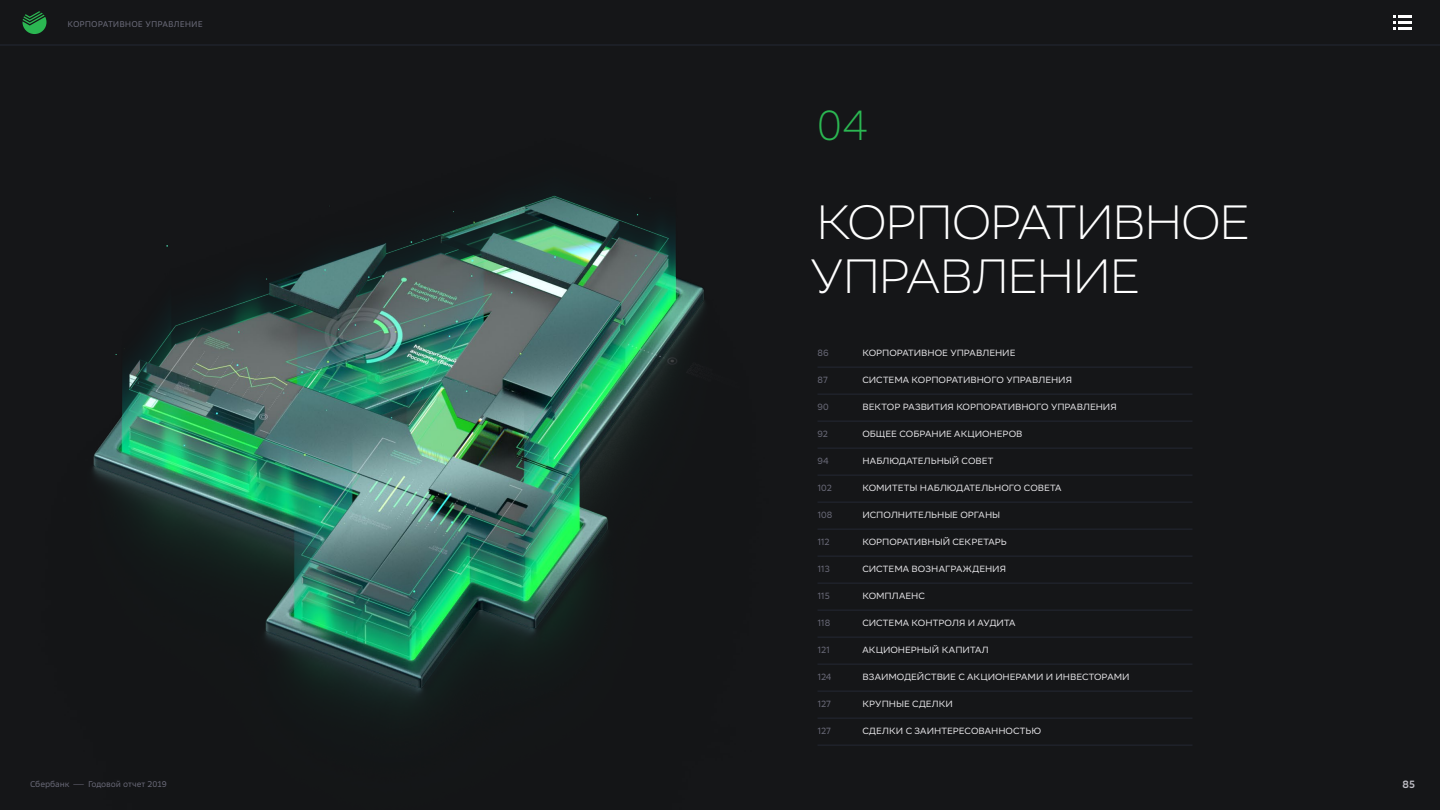
<style>
.page{position:relative;width:1440px;height:810px;background:#151618}
.page>*{position:absolute;margin:0;border:0;box-sizing:border-box;transform-origin:0 0}
.t1{font:300 48px/54px "SB Sans Display";letter-spacing:-.025em;color:#fff}
.t2{font:300 42px "SB Sans Display";color:#2bb752}
.t3{font:600 10.5px "SB Sans Display";color:#c2c1c8}
.t4{font:9px "SB Sans Display";letter-spacing:-.005em;color:#e4e3e6}
.t5{font:9px "SB Sans Display";letter-spacing:-.01em;color:#6b6b7a}
.t6{font:8.25px "SB Sans Text";letter-spacing:-.005em;color:#6b6b7a}
.s1{font-size:5.78px}
</style>
<div class="page">
<img style="left:0;top:19px;width:848px;height:688px">
<hr style="left:818px;top:367px;width:374px;height:1px;background:#242834">
<hr style="left:818px;top:394px;width:374px;height:1px;background:#242834">
<hr style="left:818px;top:421px;width:374px;height:1px;background:#242834">
<hr style="left:818px;top:448px;width:374px;height:1px;background:#242834">
<hr style="left:818px;top:475px;width:374px;height:1px;background:#242834">
<hr style="left:818px;top:502px;width:374px;height:1px;background:#242834">
<hr style="left:818px;top:529px;width:374px;height:1px;background:#242834">
<hr style="left:818px;top:556px;width:374px;height:1px;background:#242834">
<hr style="left:818px;top:583px;width:374px;height:1px;background:#242834">
<hr style="left:818px;top:610px;width:374px;height:1px;background:#242834">
<hr style="left:818px;top:637px;width:374px;height:1px;background:#242834">
<hr style="left:818px;top:664px;width:374px;height:1px;background:#242834">
<hr style="left:818px;top:691px;width:374px;height:1px;background:#242834">
<hr style="left:818px;top:718px;width:374px;height:1px;background:#242834">
<hr style="left:818px;top:745px;width:374px;height:1px;background:#242834">
<svg style="left:22px;top:11px;width:24px;height:23px"></svg>
<svg style="left:1394px;top:16px;width:18px;height:14px"></svg>
<hr style="left:0;top:45px;width:1440px;height:1px;background:#242834">
<p class="t6" style="left:68px;top:19px;width:137px">КОРПОРАТИВНОЕ УПРАВЛЕНИЕ</p>
<p class="t6" style="left:30px;top:779px;width:138px">Сбербанк <span class="s1">—</span> Годовой отчет 2019</p>
<h2 class="t2" style="left:817px;top:102px;width:53px">04</h2>
<h1 class="t1" style="left:810px;top:196px;width:441px">КОРПОРАТИВНОЕ<br>УПРАВЛЕНИЕ</h1>
<p class="t5" style="left:818px;top:347px;width:13px">86</p>
<p class="t4" style="left:862px;top:347px;width:154px">КОРПОРАТИВНОЕ УПРАВЛЕНИЕ</p>
<p class="t5" style="left:818px;top:374px;width:12px">87</p>
<p class="t4" style="left:862px;top:374px;width:211px">СИСТЕМА КОРПОРАТИВНОГО УПРАВЛЕНИЯ</p>
<p class="t5" style="left:818px;top:401px;width:13px">90</p>
<p class="t4" style="left:862px;top:401px;width:256px">ВЕКТОР РАЗВИТИЯ КОРПОРАТИВНОГО УПРАВЛЕНИЯ</p>
<p class="t5" style="left:818px;top:428px;width:12px">92</p>
<p class="t4" style="left:862px;top:428px;width:161px">ОБЩЕЕ СОБРАНИЕ АКЦИОНЕРОВ</p>
<p class="t5" style="left:818px;top:455px;width:13px">94</p>
<p class="t4" style="left:862px;top:455px;width:132px">НАБЛЮДАТЕЛЬНЫЙ СОВЕТ</p>
<p class="t5" style="left:818px;top:482px;width:16px">102</p>
<p class="t4" style="left:862px;top:482px;width:200px">КОМИТЕТЫ НАБЛЮДАТЕЛЬНОГО СОВЕТА</p>
<p class="t5" style="left:818px;top:509px;width:17px">108</p>
<p class="t4" style="left:862px;top:509px;width:139px">ИСПОЛНИТЕЛЬНЫЕ ОРГАНЫ</p>
<p class="t5" style="left:818px;top:536px;width:14px">112</p>
<p class="t4" style="left:862px;top:536px;width:146px">КОРПОРАТИВНЫЙ СЕКРЕТАРЬ</p>
<p class="t5" style="left:818px;top:563px;width:14px">113</p>
<p class="t4" style="left:862px;top:563px;width:145px">СИСТЕМА ВОЗНАГРАЖДЕНИЯ</p>
<p class="t5" style="left:818px;top:590px;width:14px">115</p>
<p class="t4" style="left:862px;top:590px;width:64px">КОМПЛАЕНС</p>
<p class="t5" style="left:818px;top:617px;width:14px">118</p>
<p class="t4" style="left:862px;top:617px;width:154px">СИСТЕМА КОНТРОЛЯ И АУДИТА</p>
<p class="t5" style="left:818px;top:644px;width:14px">121</p>
<p class="t4" style="left:862px;top:644px;width:128px">АКЦИОНЕРНЫЙ КАПИТАЛ</p>
<p class="t5" style="left:818px;top:671px;width:15px">124</p>
<p class="t4" style="left:862px;top:671px;width:269px">ВЗАИМОДЕЙСТВИЕ С АКЦИОНЕРАМИ И ИНВЕСТОРАМИ</p>
<p class="t5" style="left:818px;top:698px;width:15px">127</p>
<p class="t4" style="left:862px;top:698px;width:92px">КРУПНЫЕ СДЕЛКИ</p>
<p class="t5" style="left:818px;top:725px;width:15px">127</p>
<p class="t4" style="left:862px;top:725px;width:180px">СДЕЛКИ С ЗАИНТЕРЕСОВАННОСТЬЮ</p>
<p class="t3" style="left:1403px;top:778px;width:14px">85</p>
</div>
